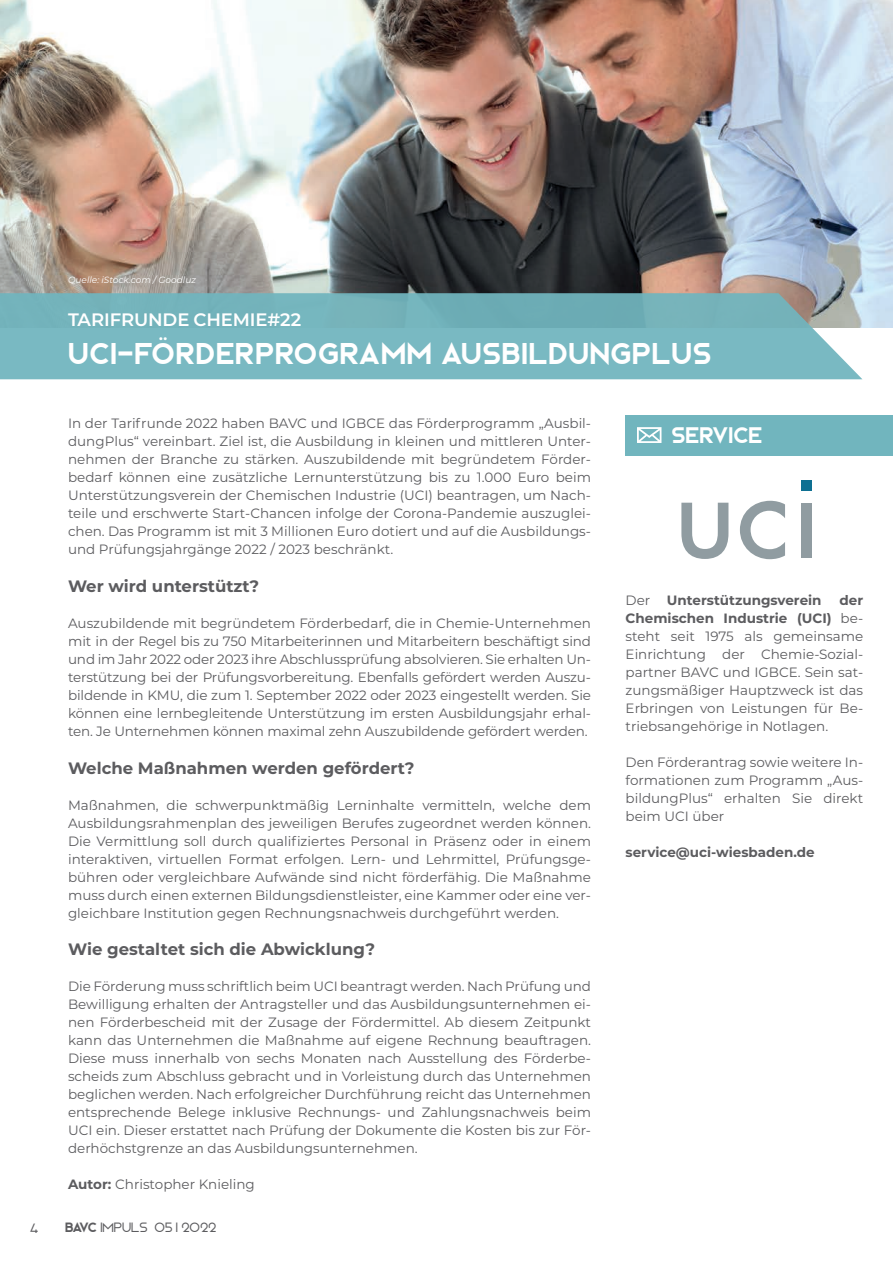
<style>
.page{position:relative;width:893px;height:1263px;background:#fff}
.page>*{position:absolute;margin:0;border:0;box-sizing:border-box;transform-origin:0 0}
.t1{font:30px "Bjorn";letter-spacing:.025em;color:#fff}
.t2{font:22.5px "Bjorn";color:#fff}
.t3{font:600 18px "Montserrat";letter-spacing:-.005em;color:#fff}
.t4{font:700 16.5px "Montserrat";color:#5c5c5f}
.t5{font:13.5px/18px "Montserrat";color:#5c5c5f;text-align:justify}
.t6{font:700 13.5px "Montserrat";color:#5c5c5f}
.t7{font:300 13.5px "Bjorn";color:#5c5c5f}
.t8{font:italic 9px "Montserrat";color:#fff}
.s1{font-weight:700}
.s2{font-weight:400}
</style>
<div class="page">
<img style="left:0;top:0;width:892px;height:327px">
<svg style="left:0;top:293px;width:862px;height:86px;background:#7ab6be"></svg>
<div style="left:626px;top:415px;width:267px;height:40px;background:#71b5be"></div>
<hr style="left:892px;top:0;width:1px;height:327px;background:#99cdcf">
<svg style="left:892px;top:293px;width:1px;height:35px"></svg>
<svg style="left:637px;top:427px;width:24px;height:16px"></svg>
<svg style="left:681px;top:503px;width:47px;height:56px"></svg>
<svg style="left:740px;top:501px;width:45px;height:58px"></svg>
<div style="left:801px;top:503px;width:11px;height:55px;background:#909ca1"></div>
<div style="left:801px;top:480px;width:11px;height:11px;background:#0e7092"></div>
<p class="t8" style="left:68px;top:274px;width:129px">Quelle: iStock.com / Goodluz</p>
<h3 class="t3" style="left:68px;top:306px;width:235px">TARIFRUNDE CHEMIE#22</h3>
<h1 class="t1" style="left:68px;top:335px;width:645px">UCI-FÖRDERPROGRAMM AUSBILDUNGPLUS</h1>
<p class="t5" style="left:68px;top:414px;width:525px">In der Tarifrunde 2022 haben BAVC und IGBCE das Förderprogramm „Ausbil&shy;dungPlus“ vereinbart. Ziel ist, die Ausbildung in kleinen und mittleren Unter&shy;nehmen der Branche zu stärken. Auszubildende mit begründetem Förder&shy;bedarf können eine zusätzliche Lernunterstützung bis zu 1.000 Euro beim Unterstützungsverein der Chemischen Industrie (UCI) beantragen, um Nach&shy;teile und erschwerte Start-Chancen infolge der Corona-Pandemie auszuglei&shy;chen. Das Programm ist mit 3 Millionen Euro dotiert und auf die Ausbildungs&shy;und Prüfungsjahrgänge 2022 / 2023 beschränkt.</p>
<p class="t4" style="left:68px;top:574px;width:193px">Wer wird unterstützt?</p>
<p class="t5" style="left:68px;top:613px;width:525px">Auszubildende mit begründetem Förderbedarf, die in Chemie-Unternehmen mit in der Regel bis zu 750 Mitarbeiterinnen und Mitarbeitern beschäftigt sind und im Jahr 2022 oder 2023 ihre Abschlussprüfung absolvieren. Sie erhalten Un&shy;terstützung bei der Prüfungsvorbereitung. Ebenfalls gefördert werden Auszu&shy;bildende in KMU, die zum 1. September 2022 oder 2023 eingestellt werden. Sie können eine lernbegleitende Unterstützung im ersten Ausbildungsjahr erhal&shy;ten. Je Unternehmen können maximal zehn Auszubildende gefördert werden.</p>
<p class="t4" style="left:68px;top:756px;width:348px">Welche Maßnahmen werden gefördert?</p>
<p class="t5" style="left:68px;top:795px;width:525px">Maßnahmen, die schwerpunktmäßig Lerninhalte vermitteln, welche dem Ausbildungsrahmenplan des jeweiligen Berufes zugeordnet werden können.<br>Die Vermittlung soll durch qualifiziertes Personal in Präsenz oder in einem interaktiven, virtuellen Format erfolgen. Lern- und Lehrmittel, Prüfungsge&shy;bühren oder vergleichbare Aufwände sind nicht förderfähig. Die Maßnahme muss durch einen externen Bildungsdienstleister, eine Kammer oder eine ver&shy;gleichbare Institution gegen Rechnungsnachweis durchgeführt werden.</p>
<p class="t4" style="left:68px;top:938px;width:309px">Wie gestaltet sich die Abwicklung?</p>
<p class="t5" style="left:68px;top:977px;width:525px">Die Förderung muss schriftlich beim UCI beantragt werden. Nach Prüfung und Bewilligung erhalten der Antragsteller und das Ausbildungsunternehmen ei&shy;nen Förderbescheid mit der Zusage der Fördermittel. Ab diesem Zeitpunkt kann das Unternehmen die Maßnahme auf eigene Rechnung beauftragen.<br>Diese muss innerhalb von sechs Monaten nach Ausstellung des Förderbe&shy;scheids zum Abschluss gebracht und in Vorleistung durch das Unternehmen beglichen werden. Nach erfolgreicher Durchführung reicht das Unternehmen entsprechende Belege inklusive Rechnungs- und Zahlungsnachweis beim UCI ein. Dieser erstattet nach Prüfung der Dokumente die Kosten bis zur För&shy;derhöchstgrenze an das Ausbildungsunternehmen.</p>
<p class="t5" style="left:68px;top:1175px;width:188px"><span class="s1">Autor:</span> Christopher Knieling</p>
<p class="t7" style="left:30px;top:1220px;width:10px">4</p>
<p class="t7" style="left:65px;top:1219px;width:153px"><span class="s2">BAVC</span> IMPULS 05 I 2022</p>
<h2 class="t2" style="left:672px;top:422px;width:92px">SERVICE</h2>
<p class="t6" style="left:626px;top:590px;width:197px"><span class="s2">Der</span> Unterstützungsverein</p>
<p class="t5" style="left:626px;top:591px;width:239px;text-indent:214px"><span class="s1">der Chemischen Industrie (UCI)</span> be&shy;steht seit 1975 als gemeinsame Einrichtung der Chemie-Sozial&shy;partner BAVC und IGBCE. Sein sat&shy;zungsmäßiger Hauptzweck ist das Erbringen von Leistungen für Be&shy;triebsangehörige in Notlagen.</p>
<p class="t5" style="left:626px;top:753px;width:239px">Den Förderantrag sowie weitere In&shy;formationen zum Programm „Aus&shy;bildungPlus“ erhalten Sie direkt beim UCI über</p>
<p class="t6" style="left:626px;top:842px;width:191px">service@uci-wiesbaden.de</p>
</div>
